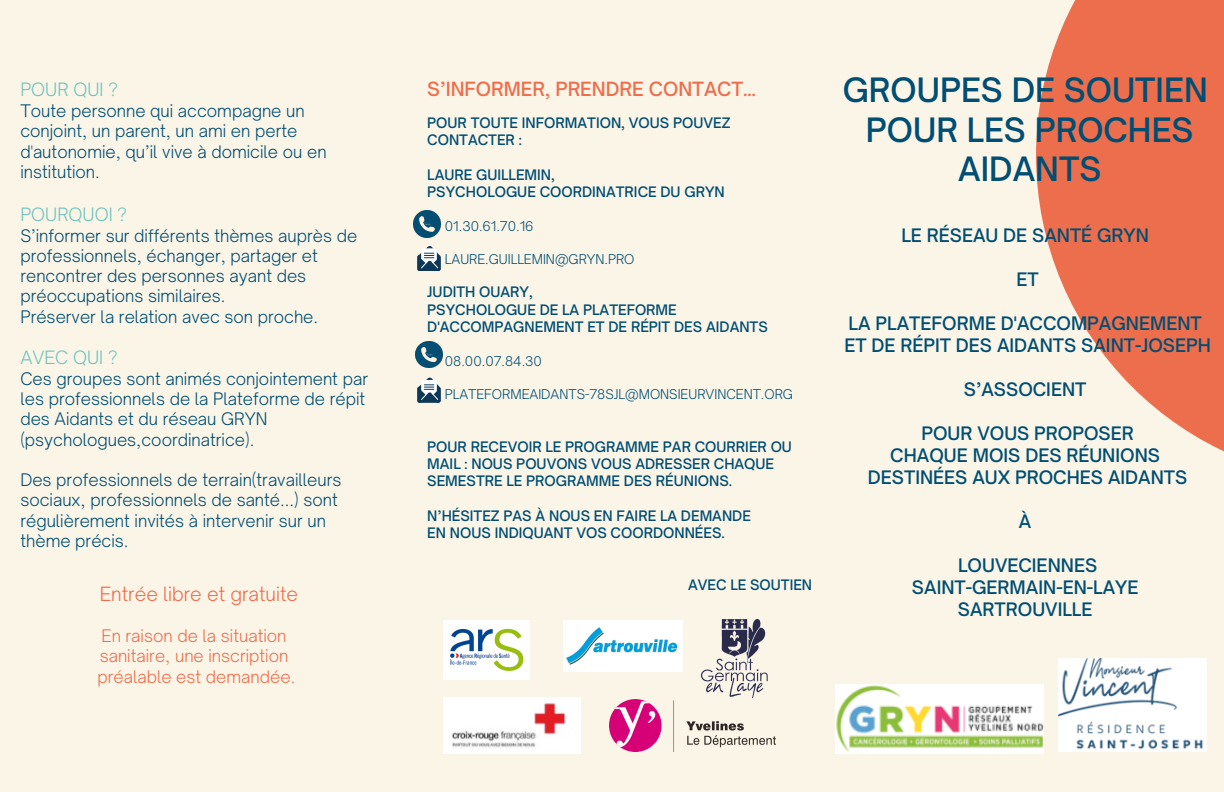
<style>
.page{position:relative;width:1224px;height:792px;background:#fbf5e8}
.page>*{position:absolute;margin:0;border:0;box-sizing:border-box;transform-origin:0 0}
.t1{font:500 32.1px/39.8px "Open Sauce One";color:#004e73;text-align:center}
.t2{font:500 18.8px "Open Sauce One";color:#ed6e4d}
.t3{font:300 18.8px "Open Sauce One";color:#ed6e4d}
.t4{font:500 17.8px "Open Sauce One";color:#004e73}
.t5{font:300 17.6px "Open Sauce One";color:#6fc3bb}
.t6{font:300 16.6px/20.2px "Open Sauce One";color:#004e73}
.t7{font:300 16.6px "Open Sauce One";color:#ed6e4d}
.t8{font:500 13.9px/17.2px "Open Sauce One";color:#004e73}
.t9{font:300 12.9px "Open Sauce One";color:#004e73}
</style>
<div class="page">
<svg style="left:1036px;top:0;width:188px;height:452px;fill:#ed6e4d"></svg>
<img style="left:836px;top:684px;width:208px;height:70px">
<img style="left:1058px;top:659px;width:149px;height:93px">
<img style="left:444px;top:698px;width:136px;height:56px">
<img style="left:563px;top:620px;width:120px;height:52px">
<img style="left:700px;top:620px;width:68px;height:78px">
<img style="left:444px;top:620px;width:85px;height:59px">
<img style="left:609px;top:699px;width:166px;height:53px">
<svg style="left:417px;top:377px;width:24px;height:26px"></svg>
<img style="left:416px;top:341px;width:26px;height:26px">
<img style="left:413px;top:211px;width:27px;height:27px">
<svg style="left:417px;top:246px;width:24px;height:25px"></svg>
<p class="t5" style="left:20px;top:78px;width:99px">POUR QUI ?</p>
<p class="t6" style="left:20px;top:101px;width:308px">Toute personne qui accompagne un conjoint, un parent, un ami en perte d'autonomie, qu’il vive à domicile ou en institution.</p>
<p class="t5" style="left:20px;top:203px;width:108px">POURQUOI ?</p>
<p class="t6" style="left:20px;top:225px;width:338px">S’informer sur différents thèmes auprès de professionnels, échanger, partager et rencontrer des personnes ayant des préoccupations similaires.</p>
<p class="t6" style="left:20px;top:306px;width:299px">Préserver la relation avec son proche.</p>
<p class="t5" style="left:20px;top:346px;width:99px">AVEC QUI ?</p>
<p class="t6" style="left:20px;top:368px;width:349px">Ces groupes sont animés conjointement par les professionnels de la Plateforme de répit des Aidants et du réseau GRYN (psychologues,coordinatrice).</p>
<p class="t6" style="left:20px;top:470px;width:323px">Des professionnels de terrain(travailleurs</p>
<p class="t6" style="left:20px;top:490px;width:319px">sociaux, professionnels de santé...) sont</p>
<p class="t6" style="left:20px;top:510px;width:307px">régulièrement invités à intervenir sur un</p>
<p class="t6" style="left:20px;top:530px;width:110px">thème précis.</p>
<p class="t3" style="left:100px;top:582px;width:200px">Entrée libre et gratuite</p>
<p class="t7" style="left:102px;top:625px;width:186px">En raison de la situation</p>
<p class="t7" style="left:100px;top:646px;width:190px">sanitaire, une inscription</p>
<p class="t7" style="left:97px;top:666px;width:199px">préalable est demandée.</p>
<p class="t2" style="left:427px;top:77px;width:330px">S’INFORMER, PRENDRE CONTACT…</p>
<p class="t8" style="left:427px;top:114px;width:305px">POUR TOUTE INFORMATION, VOUS POUVEZ<br>CONTACTER :</p>
<p class="t8" style="left:427px;top:166px;width:129px">LAURE GUILLEMIN,</p>
<p class="t8" style="left:427px;top:183px;width:299px">PSYCHOLOGUE COORDINATRICE DU GRYN</p>
<p class="t9" style="left:445px;top:218px;width:90px">01.30.61.70.16</p>
<p class="t9" style="left:445px;top:251px;width:191px">LAURE.GUILLEMIN@GRYN.PRO</p>
<p class="t8" style="left:427px;top:283px;width:107px">JUDITH OUARY,</p>
<p class="t8" style="left:427px;top:301px;width:251px">PSYCHOLOGUE DE LA PLATEFORME</p>
<p class="t8" style="left:427px;top:318px;width:342px">D'ACCOMPAGNEMENT ET DE RÉPIT DES AIDANTS</p>
<p class="t9" style="left:445px;top:353px;width:99px">08.00.07.84.30</p>
<p class="t9" style="left:445px;top:386px;width:350px">PLATEFORMEAIDANTS-78SJL@MONSIEURVINCENT.ORG</p>
<p class="t8" style="left:427px;top:438px;width:366px">POUR RECEVOIR LE PROGRAMME PAR COURRIER OU<br>MAIL : NOUS POUVONS VOUS ADRESSER CHAQUE<br>SEMESTRE LE PROGRAMME DES RÉUNIONS.</p>
<p class="t8" style="left:427px;top:507px;width:325px">N’HÉSITEZ PAS À NOUS EN FAIRE LA DEMANDE</p>
<p class="t8" style="left:427px;top:524px;width:299px">EN NOUS INDIQUANT VOS COORDONNÉES.</p>
<p class="t8" style="left:688px;top:576px;width:126px">AVEC LE SOUTIEN</p>
<p class="t1" style="left:843px;top:70px;width:367px">GROUPES DE SOUTIEN</p>
<p class="t1" style="left:866px;top:109px;width:329px">POUR LES PROCHES<br>AIDANTS</p>
<p class="t4" style="left:901px;top:224px;width:249px">LE RÉSEAU DE SANTÉ GRYN</p>
<p class="t4" style="left:1017px;top:268px;width:24px">ET</p>
<p class="t4" style="left:849px;top:312px;width:355px">LA PLATEFORME D'ACCOMPAGNEMENT</p>
<p class="t4" style="left:844px;top:334px;width:368px">ET DE RÉPIT DES AIDANTS SAINT-JOSEPH</p>
<p class="t4" style="left:964px;top:378px;width:124px">S’ASSOCIENT</p>
<p class="t4" style="left:922px;top:422px;width:214px">POUR VOUS PROPOSER</p>
<p class="t4" style="left:890px;top:444px;width:271px">CHAQUE MOIS DES RÉUNIONS</p>
<p class="t4" style="left:868px;top:466px;width:321px">DESTINÉES AUX PROCHES AIDANTS</p>
<p class="t4" style="left:1019px;top:510px;width:14px">À</p>
<p class="t4" style="left:958px;top:554px;width:141px">LOUVECIENNES</p>
<p class="t4" style="left:912px;top:577px;width:228px">SAINT-GERMAIN-EN-LAYE</p>
<p class="t4" style="left:958px;top:599px;width:136px">SARTROUVILLE</p>
</div>
